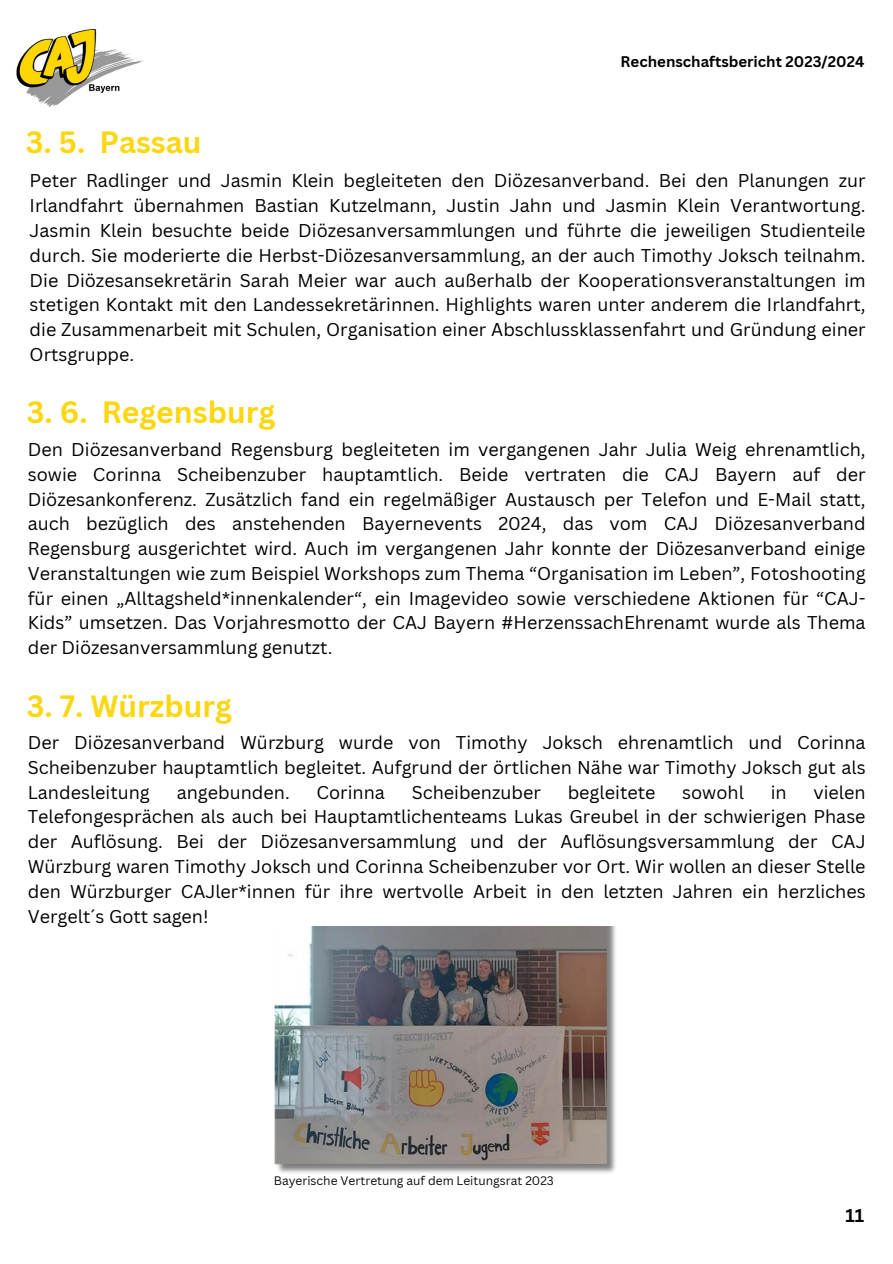
<style>
.page{position:relative;width:893px;height:1264px;background:#fff}
.page>*{position:absolute;margin:0;border:0;box-sizing:border-box;transform-origin:0 0}
.t1{font:700 30px "Canva Sans";color:#fcd60f}
.t2{font:18px/24.8px "Canva Sans";color:#000;text-align:justify}
.t3{font:700 18px "Canva Sans";color:#000}
.t4{font:700 15px "Canva Sans";color:#000}
.t5{font:12px "Canva Sans";color:#0b0b0b}
</style>
<div class="page">
<img style="left:16px;top:29px;width:127px;height:78px">
<img style="left:274px;top:926px;width:342px;height:247px">
<h2 class="t1" style="left:26px;top:121px;width:177px">3. 5. Passau</h2>
<h3 class="t4" style="left:620px;top:51px;width:245px">Rechenschaftsbericht 2023/2024</h3>
<h1 class="t2" style="left:30px;top:168px;width:837px">Peter Radlinger und Jasmin Klein begleiteten den Diözesanverband. Bei den Planungen zur Irlandfahrt übernahmen Bastian Kutzelmann, Justin Jahn und Jasmin Klein Verantwortung.<br>Jasmin Klein besuchte beide Diözesanversammlungen und führte die jeweiligen Studienteile durch. Sie moderierte die Herbst-Diözesanversammlung, an der auch Timothy Joksch teilnahm.<br>Die Diözesansekretärin Sarah Meier war auch außerhalb der Kooperationsveranstaltungen im stetigen Kontakt mit den Landessekretärinnen. Highlights waren unter anderem die Irlandfahrt, die Zusammenarbeit mit Schulen, Organisation einer Abschlussklassenfahrt und Gründung einer Ortsgruppe.</h1>
<h1 class="t1" style="left:27px;top:391px;width:250px">3. 6. Regensburg</h1>
<h2 class="t2" style="left:28px;top:436px;width:839px">Den Diözesanverband Regensburg begleiteten im vergangenen Jahr Julia Weig ehrenamtlich, sowie Corinna Scheibenzuber hauptamtlich. Beide vertraten die CAJ Bayern auf der Diözesankonferenz. Zusätzlich fand ein regelmäßiger Austausch per Telefon und E-Mail statt, auch bezüglich des anstehenden Bayernevents 2024, das vom CAJ Diözesanverband Regensburg ausgerichtet wird. Auch im vergangenen Jahr konnte der Diözesanverband einige Veranstaltungen wie zum Beispiel Workshops zum Thema “Organisation im Leben”, Fotoshooting für einen „Alltagsheld*innenkalender“, ein Imagevideo sowie verschiedene Aktionen für “CAJ-Kids” umsetzen. Das Vorjahresmotto der CAJ Bayern #HerzenssachEhrenamt wurde als Thema der Diözesanversammlung genutzt.</h2>
<h2 class="t1" style="left:27px;top:684px;width:206px">3. 7. Würzburg</h2>
<h1 class="t2" style="left:28px;top:729px;width:839px">Der Diözesanverband Würzburg wurde von Timothy Joksch ehrenamtlich und Corinna Scheibenzuber hauptamtlich begleitet. Aufgrund der örtlichen Nähe war Timothy Joksch gut als Landesleitung</h1>
<h1 class="t2" style="left:28px;top:779px;width:839px;text-indent:785px">vielen Telefongesprächen als auch bei Hauptamtlichenteams Lukas Greubel in der schwierigen Phase der Auflösung. Bei der Diözesanversammlung und der Auflösungsversammlung der CAJ Würzburg waren Timothy Joksch und Corinna Scheibenzuber vor Ort. Wir wollen an dieser Stelle den Würzburger CAJler*innen für ihre wertvolle Arbeit in den letzten Jahren ein herzliches Vergelt´s Gott sagen!</h1>
<h1 class="t2" style="left:177px;top:779px;width:114px">angebunden.</h1>
<h1 class="t2" style="left:316px;top:779px;width:70px">Corinna</h1>
<h1 class="t2" style="left:411px;top:779px;width:131px">Scheibenzuber</h1>
<h1 class="t2" style="left:567px;top:779px;width:89px">begleitete</h1>
<h1 class="t2" style="left:682px;top:779px;width:63px">sowohl</h1>
<h1 class="t2" style="left:770px;top:779px;width:17px">in</h1>
<p class="t5" style="left:274px;top:1172px;width:281px">Bayerische Vertretung auf dem Leitungsrat 2023</p>
<p class="t3" style="left:845px;top:1203px;width:20px">11</p>
</div>
